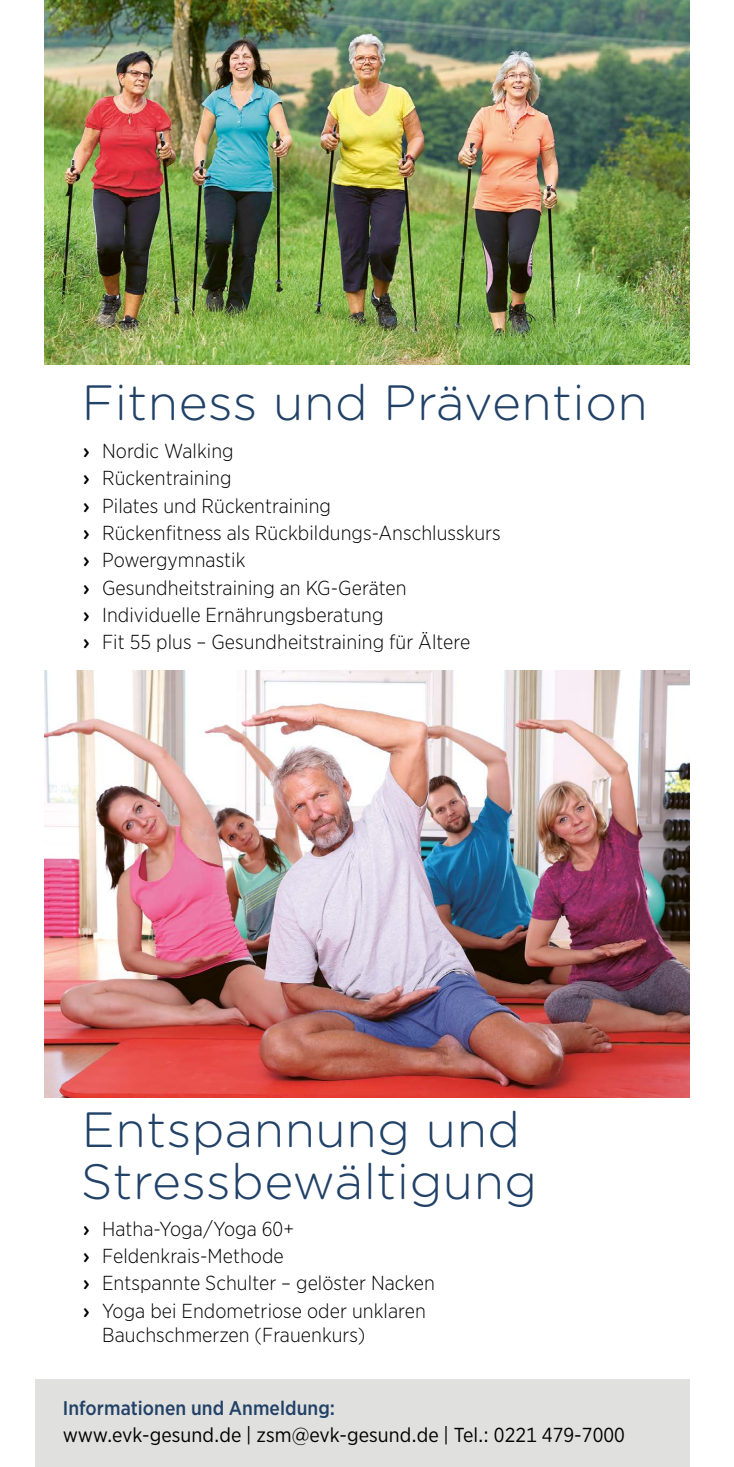
<style>
.page{position:relative;width:734px;height:1467px;background:#fff}
.page>*{position:absolute;margin:0;border:0;box-sizing:border-box;transform-origin:0 0}
.t1{font:300 49.5px/51.8px "Gotham Rounded";letter-spacing:.01em;color:#214167}
.t2{font:300 20.25px/27.2px "Gotham Narrow";letter-spacing:.005em;color:#000}
.t3{font:20.25px "Gotham Narrow";letter-spacing:.005em;color:#000}
.t4{font:500 19.8px "Gotham Narrow";letter-spacing:.005em;color:#214167}
.s1{font-family:"Gotham Rounded";font-weight:500}
</style>
<div class="page">
<img style="left:45px;top:0;width:644px;height:365px">
<img style="left:45px;top:671px;width:644px;height:426px">
<div style="left:35px;top:1379px;width:654px;height:88px;background:#e0e0df"></div>
<h1 class="t1" style="left:82px;top:375px;width:567px">Fitness und Prävention</h1>
<p class="t2" style="left:83px;top:437px;width:419px"><span class="s1">›</span> Nordic Walking<br><span class="s1">›</span> Rückentraining<br><span class="s1">›</span> Pilates und Rückentraining<br><span class="s1">›</span> Rückenfitness als Rückbildungs-Anschlusskurs <span class="s1">›</span> Powergymnastik<br><span class="s1">›</span> Gesundheitstraining an KG-Geräten<br><span class="s1">›</span> Individuelle Ernährungsberatung<br><span class="s1">›</span> Fit 55 plus – Gesundheitstraining für Ältere</p>
<h1 class="t1" style="left:81px;top:1101px;width:458px">Entspannung und<br>Stressbewältigung</h1>
<p class="t2" style="left:83px;top:1214px;width:353px"><span class="s1">›</span> Hatha-Yoga/Yoga 60+<br><span class="s1">›</span> Feldenkrais-Methode<br><span class="s1">›</span> Entspannte Schulter – gelöster Nacken <span class="s1">›</span> Yoga bei Endometriose oder unklaren</p>
<p class="t2" style="left:102px;top:1321px;width:265px">Bauchschmerzen (Frauenkurs)</p>
<p class="t4" style="left:63px;top:1395px;width:274px">Informationen und Anmeldung:</p>
<p class="t3" style="left:63px;top:1422px;width:563px">www.evk-gesund.de | zsm@evk-gesund.de | Tel.: 0221 479-7000</p>
</div>
